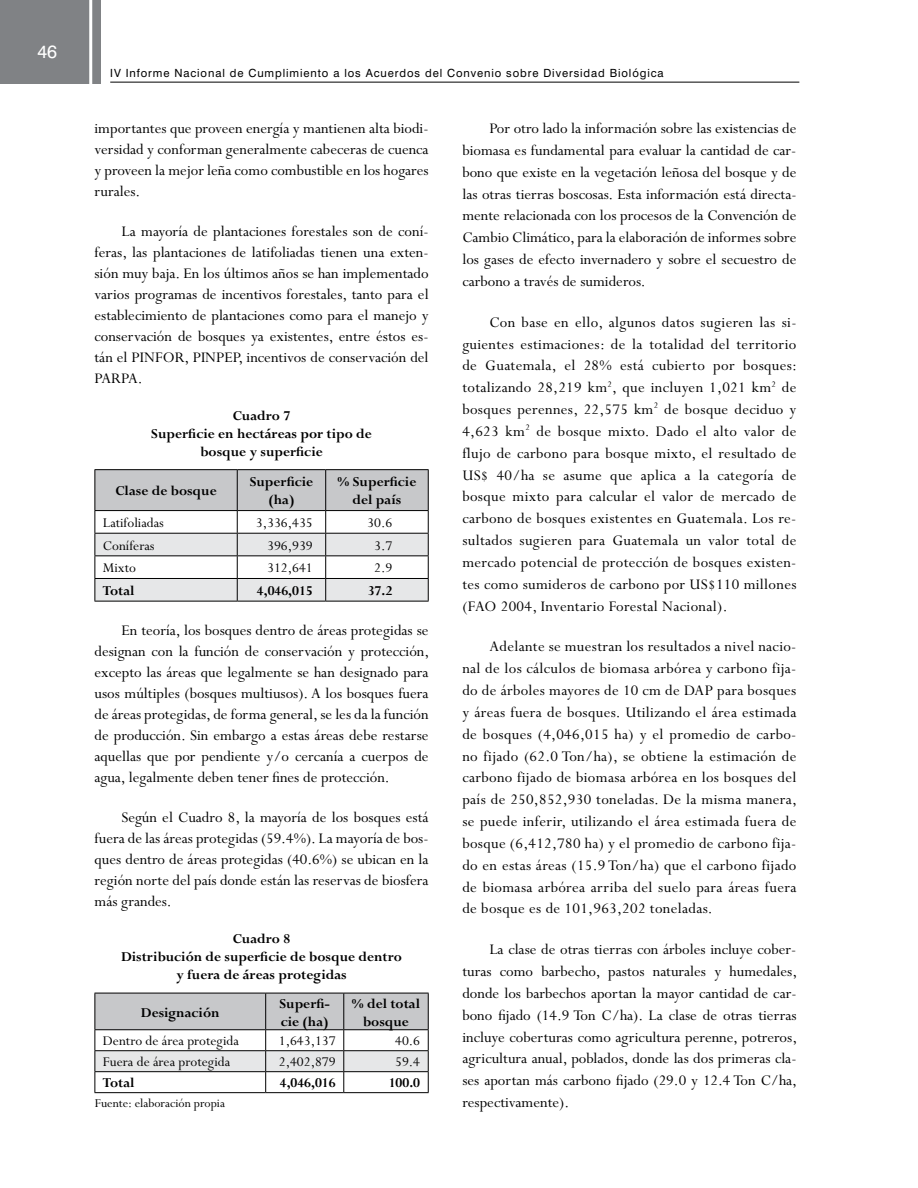
<style>
.page{position:relative;width:918px;height:1188px;background:#fff}
.page>*{position:absolute;margin:0;border:0;box-sizing:border-box;transform-origin:0 0}
.t1{font:18px "Swiss 721 BT";color:#fff}
.t2{font:16.5px/21.9px "Perpetua";color:#000;text-align:justify}
.t3{font:700 15px/18px "Perpetua";color:#000;text-align:center}
.t4{font:15px "Perpetua";color:#000}
.t5{font:13.5px "Perpetua";color:#000}
.t6{font:11.25px "Swiss 721 BT";letter-spacing:.08em;color:#000}
</style>
<div class="page">
<div style="left:0;top:0;width:100px;height:83px;background:#808285"></div>
<hr style="left:89px;top:0;width:3px;height:84px;background:#fff">
<hr style="left:110px;top:82px;width:689px;height:1px;background:#000">
<hr style="left:94px;top:469px;width:143px;height:1px;background:#000">
<hr style="left:237px;top:469px;width:89px;height:1px;background:#000">
<hr style="left:326px;top:469px;width:103px;height:1px;background:#000">
<svg style="left:94px;top:470px;width:335px;height:131px"></svg>
<hr style="left:94px;top:601px;width:143px;height:1px;background:#000">
<hr style="left:237px;top:601px;width:89px;height:1px;background:#000">
<hr style="left:326px;top:601px;width:103px;height:1px;background:#000">
<svg style="left:94px;top:993px;width:335px;height:99px"></svg>
<hr style="left:94px;top:1092px;width:172px;height:1px;background:#000">
<hr style="left:266px;top:1092px;width:78px;height:1px;background:#000">
<hr style="left:344px;top:1092px;width:85px;height:1px;background:#000">
<p class="t1" style="left:37px;top:41px;width:21px">46</p>
<p class="t6" style="left:110px;top:66px;width:555px">IV Informe Nacional de Cumplimiento a los Acuerdos del Convenio sobre Diversidad Biológica</p>
<p class="t2" style="left:94px;top:118px;width:336px;line-height:21px">importantes que proveen energía y mantienen alta biodi&shy;versidad y conforman generalmente cabeceras de cuenca y proveen la mejor leña como combustible en los hogares rurales.</p>
<p class="t2" style="left:94px;top:221px;width:336px;line-height:21px;text-indent:27px">La mayoría de plantaciones forestales son de coní&shy;feras, las plantaciones de latifoliadas tienen una exten&shy;sión muy baja. En los últimos años se han implementado varios programas de incentivos forestales, tanto para el establecimiento de plantaciones como para el manejo y conservación de bosques ya existentes, entre éstos es&shy;tán el PINFOR, PINPEP, incentivos de conservación del PARPA.</p>
<p class="t3" style="left:151px;top:407px;width:222px">Cuadro 7<br>Superficie en hectáreas por tipo de bosque y superficie</p>
<p class="t3" style="left:115px;top:482px;width:103px">Clase de bosque</p>
<p class="t3" style="left:250px;top:473px;width:65px">Superficie (ha)</p>
<p class="t3" style="left:338px;top:473px;width:80px">% Superficie del país</p>
<p class="t4" style="left:103px;top:515px;width:62px">Latifoliadas</p>
<p class="t4" style="left:256px;top:515px;width:58px">3,336,435</p>
<p class="t4" style="left:367px;top:515px;width:26px">30.6</p>
<p class="t4" style="left:103px;top:538px;width:53px">Coníferas</p>
<p class="t4" style="left:267px;top:538px;width:47px">396,939</p>
<p class="t4" style="left:374px;top:538px;width:20px">3.7</p>
<p class="t4" style="left:103px;top:560px;width:35px">Mixto</p>
<p class="t4" style="left:267px;top:560px;width:47px">312,641</p>
<p class="t4" style="left:374px;top:560px;width:20px">2.9</p>
<p class="t3" style="left:103px;top:582px;width:33px">Total</p>
<p class="t3" style="left:257px;top:582px;width:57px">4,046,015</p>
<p class="t3" style="left:368px;top:582px;width:26px">37.2</p>
<p class="t2" style="left:95px;top:621px;width:336px;line-height:21px;text-indent:27px">En teoría, los bosques dentro de áreas protegidas se designan con la función de conservación y protección, excepto las áreas que legalmente se han designado para usos múltiples (bosques multiusos). A los bosques fuera de áreas protegidas, de forma general, se les da la función de producción. Sin embargo a estas áreas debe restarse aquellas que por pendiente y/o cercanía a cuerpos de agua, legalmente deben tener fines de protección.</p>
<p class="t2" style="left:95px;top:808px;width:336px;line-height:21px;text-indent:27px">Según el Cuadro 8, la mayoría de los bosques está fuera de las áreas protegidas (59.4%). La mayoría de bos&shy;ques dentro de áreas protegidas (40.6%) se ubican en la región norte del país donde están las reservas de biosfera más grandes.</p>
<p class="t3" style="left:121px;top:930px;width:282px">Cuadro 8<br>Distribución de superficie de bosque dentro y fuera de áreas protegidas</p>
<p class="t3" style="left:141px;top:1004px;width:80px">Designación</p>
<p class="t3" style="left:279px;top:995px;width:52px;text-align:left">Superfi&shy;cie (ha)</p>
<p class="t3" style="left:352px;top:995px;width:70px">% del total bosque</p>
<p class="t4" style="left:103px;top:1033px;width:137px">Dentro de área protegida</p>
<p class="t4" style="left:279px;top:1033px;width:58px">1,643,137</p>
<p class="t4" style="left:395px;top:1033px;width:26px">40.6</p>
<p class="t4" style="left:103px;top:1054px;width:129px">Fuera de área protegida</p>
<p class="t4" style="left:279px;top:1054px;width:58px">2,402,879</p>
<p class="t4" style="left:395px;top:1054px;width:26px">59.4</p>
<p class="t3" style="left:103px;top:1075px;width:33px">Total</p>
<p class="t3" style="left:280px;top:1075px;width:57px">4,046,016</p>
<p class="t3" style="left:389px;top:1075px;width:33px">100.0</p>
<p class="t5" style="left:95px;top:1096px;width:132px">Fuente: elaboración propia</p>
<p class="t2" style="left:462px;top:118px;width:336px;text-indent:27px">Por otro lado la información sobre las existencias de biomasa es fundamental para evaluar la cantidad de car&shy;bono que existe en la vegetación leñosa del bosque y de las otras tierras boscosas. Esta información está directa&shy;mente relacionada con los procesos de la Convención de Cambio Climático, para la elaboración de informes sobre los gases de efecto invernadero y sobre el secuestro de carbono a través de sumideros.</p>
<p class="t2" style="left:462px;top:312px;width:336px;text-indent:27px">Con base en ello, algunos datos sugieren las si&shy;guientes estimaciones: de la totalidad del territorio de Guatemala, el 28% está cubierto por bosques: totalizando 28,219 km<sup>2</sup>, que incluyen 1,021 km<sup>2</sup> de bosques perennes, 22,575 km<sup>2</sup> de bosque deciduo y 4,623 km<sup>2</sup> de bosque mixto. Dado el alto valor de flujo de carbono para bosque mixto, el resultado de US$ 40/ha se asume que aplica a la categoría de bosque mixto para calcular el valor de mercado de carbono de bosques existentes en Guatemala. Los re&shy;sultados sugieren para Guatemala un valor total de mercado potencial de protección de bosques existen&shy;tes como sumideros de carbono por US$110 millones (FAO 2004, Inventario Forestal Nacional).</p>
<p class="t2" style="left:462px;top:636px;width:336px;text-indent:27px">Adelante se muestran los resultados a nivel nacio&shy;nal de los cálculos de biomasa arbórea y carbono fija&shy;do de árboles mayores de 10 cm de DAP para bosques y áreas fuera de bosques. Utilizando el área estimada de bosques (4,046,015 ha) y el promedio de carbo&shy;no fijado (62.0 Ton/ha), se obtiene la estimación de carbono fijado de biomasa arbórea en los bosques del país de 250,852,930 toneladas. De la misma manera, se puede inferir, utilizando el área estimada fuera de bosque (6,412,780 ha) y el promedio de carbono fija&shy;do en estas áreas (15.9 Ton/ha) que el carbono fijado de biomasa arbórea arriba del suelo para áreas fuera de bosque es de 101,963,202 toneladas.</p>
<p class="t2" style="left:462px;top:939px;width:336px;text-indent:27px">La clase de otras tierras con árboles incluye cober&shy;turas como barbecho, pastos naturales y humedales, donde los barbechos aportan la mayor cantidad de car&shy;bono fijado (14.9 Ton C/ha). La clase de otras tierras incluye coberturas como agricultura perenne, potreros, agricultura anual, poblados, donde las dos primeras cla&shy;ses aportan más carbono fijado (29.0 y 12.4 Ton C/ha, respectivamente).</p>
</div>
